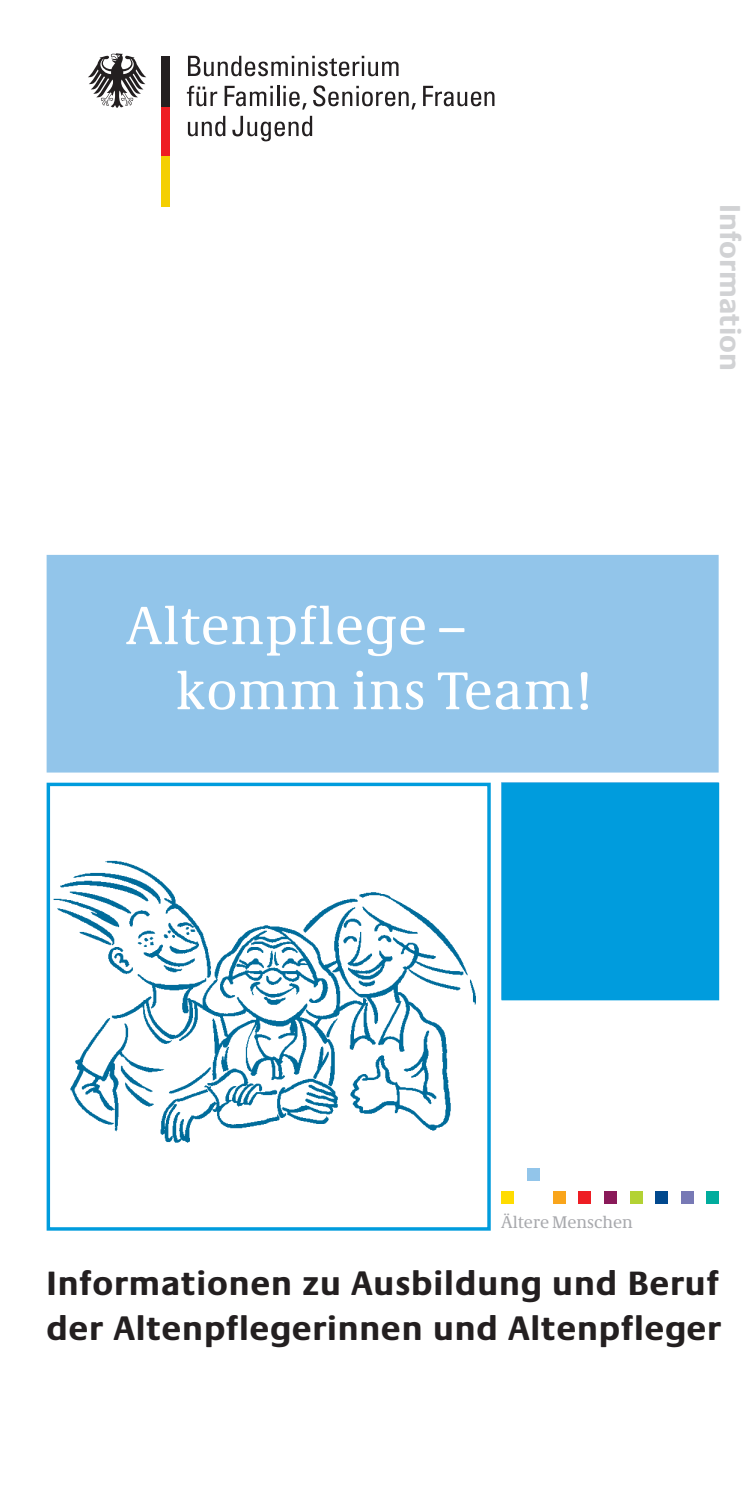
<style>
.page{position:relative;width:755px;height:1489px;background:#fff}
.page>*{position:absolute;margin:0;border:0;box-sizing:border-box;transform-origin:0 0}
.t1{font:55px/65px "Neue Demos";letter-spacing:.02em;color:#fff}
.t2{font:700 35px/45px "Neue Praxis";letter-spacing:.025em;color:#231f20}
.t3{font:700 30px "Neue Praxis";color:#d1d2d4}
.t4{font:17.5px "Neue Demos";color:#a8a9ad}
</style>
<div class="page">
<svg style="left:188px;top:116px;width:37px;height:20px"></svg>
<svg style="left:232px;top:116px;width:80px;height:25px"></svg>
<svg style="left:187px;top:86px;width:30px;height:20px"></svg>
<svg style="left:225px;top:86px;width:48px;height:20px"></svg>
<hr style="left:270px;top:92px;width:3px;height:14px;background:#231f20">
<hr style="left:277px;top:86px;width:2px;height:20px;background:#231f20">
<svg style="left:283px;top:86px;width:23px;height:24px"></svg>
<svg style="left:313px;top:85px;width:103px;height:25px"></svg>
<svg style="left:423px;top:86px;width:71px;height:20px"></svg>
<svg style="left:188px;top:56px;width:210px;height:20px"></svg>
<div style="left:161px;top:156px;width:9px;height:50px;background:#f4cf02"></div>
<div style="left:161px;top:106px;width:9px;height:50px;background:#ee1d23"></div>
<div style="left:161px;top:56px;width:9px;height:50px;background:#231f20"></div>
<svg style="left:88px;top:53px;width:58px;height:55px"></svg>
<div style="left:47px;top:555px;width:671px;height:217px;background:#92c5ea"></div>
<div style="left:501px;top:782px;width:218px;height:218px;background:#009cdd;border:3px solid #009cdd"></div>
<div style="left:501px;top:1191px;width:13px;height:12px;background:#ffdc01"></div>
<div style="left:527px;top:1167px;width:13px;height:13px;background:#92c5ea"></div>
<div style="left:553px;top:1191px;width:12px;height:12px;background:#f9a51b"></div>
<div style="left:578px;top:1191px;width:13px;height:12px;background:#ee1d23"></div>
<div style="left:604px;top:1191px;width:12px;height:12px;background:#8a1a59"></div>
<div style="left:630px;top:1191px;width:12px;height:12px;background:#b3d234"></div>
<div style="left:655px;top:1191px;width:13px;height:12px;background:#01498e"></div>
<div style="left:681px;top:1191px;width:12px;height:12px;background:#7779b5"></div>
<div style="left:707px;top:1191px;width:12px;height:12px;background:#00ac9d"></div>
<img style="left:53px;top:860px;width:423px;height:283px">
<div style="left:47px;top:782px;width:444px;height:448px;border:3px solid #009cdd"></div>
<p class="t1" style="left:176px;top:592px;width:419px;text-indent:-50px">Altenpflege – komm ins Team!</p>
<p class="t3" style="left:748px;top:204px;width:168px;rotate:90deg">Information</p>
<p class="t4" style="left:501px;top:1211px;width:133px">Ältere Menschen</p>
<p class="t2" style="left:47px;top:1260px;width:676px">Informationen zu Ausbildung und Beruf der Altenpflegerinnen und Altenpfleger</p>
</div>
